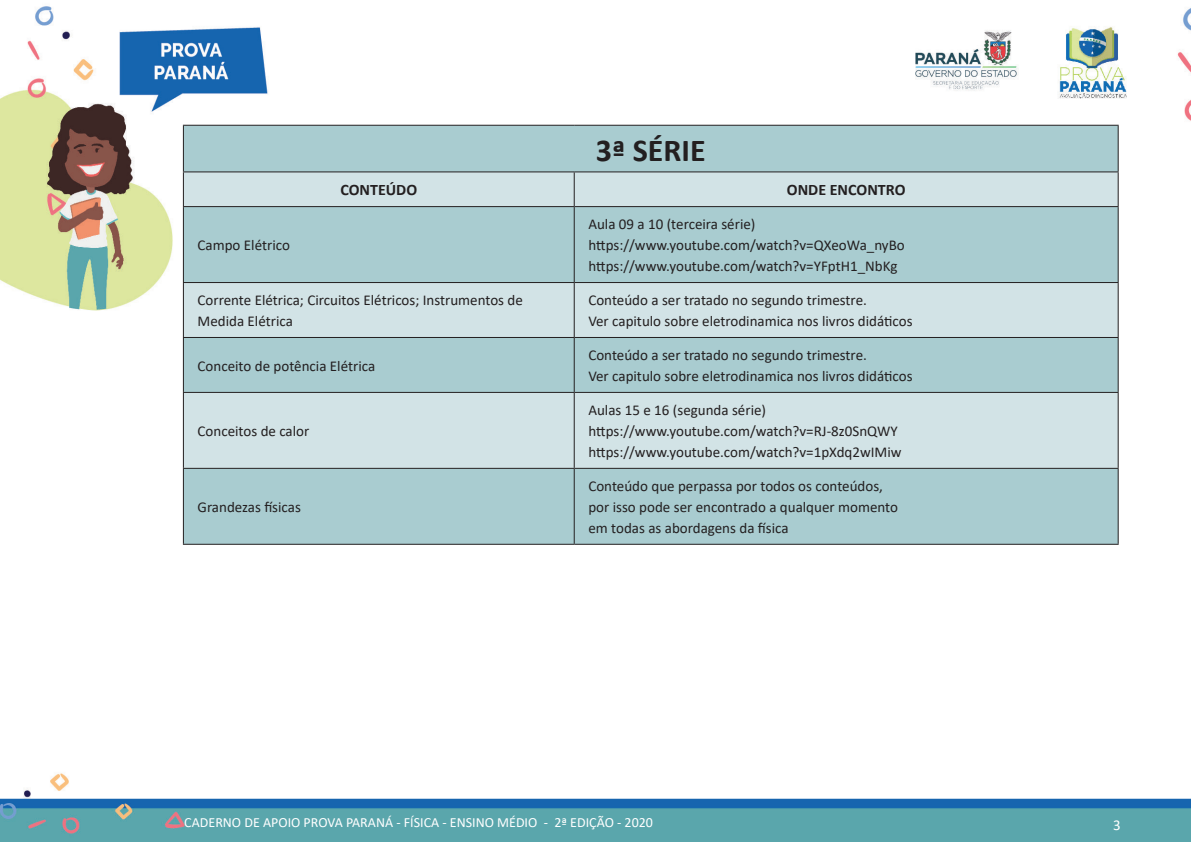
<style>
.page{position:relative;width:1191px;height:842px;background:#fff}
.page>*{position:absolute;margin:0;border:0;box-sizing:border-box;transform-origin:0 0}
.t1{font:700 32px "Calibri";color:#231f20}
.t2{font:700 16px "Calibri";color:#231f20}
.t3{font:15px/21px "Calibri";color:#231f20}
.t4{font:15px "Calibri";color:#fff}
.t5{font:14px "Calibri";color:#fff}
</style>
<div class="page">
<img style="left:0;top:6px;width:1191px;height:836px">
<div style="left:184px;top:126px;width:933px;height:418px;background:#a9ccd0"></div>
<svg style="left:184px;top:172px;width:933px;height:296px;background:#bfd8db"></svg>
<hr style="left:183px;top:125px;width:391px;height:1px;background:#231f20">
<hr style="left:183px;top:126px;width:1px;height:45px;background:#231f20">
<hr style="left:574px;top:125px;width:544px;height:1px;background:#231f20">
<hr style="left:1117px;top:126px;width:1px;height:45px;background:#231f20">
<hr style="left:183px;top:171px;width:391px;height:1px;background:#231f20">
<hr style="left:183px;top:172px;width:1px;height:34px;background:#231f20">
<hr style="left:574px;top:171px;width:544px;height:1px;background:#231f20">
<hr style="left:574px;top:172px;width:1px;height:34px;background:#231f20">
<hr style="left:1117px;top:172px;width:1px;height:34px;background:#231f20">
<hr style="left:183px;top:206px;width:391px;height:1px;background:#231f20">
<hr style="left:183px;top:207px;width:1px;height:75px;background:#231f20">
<hr style="left:574px;top:206px;width:544px;height:1px;background:#231f20">
<hr style="left:574px;top:207px;width:1px;height:75px;background:#231f20">
<hr style="left:1117px;top:207px;width:1px;height:75px;background:#231f20">
<hr style="left:183px;top:282px;width:391px;height:1px;background:#231f20">
<hr style="left:183px;top:283px;width:1px;height:54px;background:#231f20">
<hr style="left:574px;top:282px;width:544px;height:1px;background:#231f20">
<hr style="left:574px;top:283px;width:1px;height:54px;background:#231f20">
<hr style="left:1117px;top:283px;width:1px;height:54px;background:#231f20">
<hr style="left:183px;top:337px;width:391px;height:1px;background:#231f20">
<hr style="left:183px;top:338px;width:1px;height:54px;background:#231f20">
<hr style="left:574px;top:337px;width:544px;height:1px;background:#231f20">
<hr style="left:574px;top:338px;width:1px;height:54px;background:#231f20">
<hr style="left:1117px;top:338px;width:1px;height:54px;background:#231f20">
<hr style="left:183px;top:392px;width:391px;height:1px;background:#231f20">
<hr style="left:183px;top:393px;width:1px;height:75px;background:#231f20">
<hr style="left:574px;top:392px;width:544px;height:1px;background:#231f20">
<hr style="left:574px;top:393px;width:1px;height:75px;background:#231f20">
<hr style="left:1117px;top:393px;width:1px;height:75px;background:#231f20">
<hr style="left:183px;top:468px;width:391px;height:1px;background:#231f20">
<hr style="left:183px;top:469px;width:1px;height:75px;background:#231f20">
<hr style="left:574px;top:468px;width:544px;height:1px;background:#231f20">
<hr style="left:574px;top:469px;width:1px;height:75px;background:#231f20">
<hr style="left:1117px;top:469px;width:1px;height:75px;background:#231f20">
<hr style="left:183px;top:544px;width:391px;height:1px;background:#231f20">
<hr style="left:574px;top:544px;width:544px;height:1px;background:#231f20">
<p class="t1" style="left:596px;top:127px;width:111px">3ª SÉRIE</p>
<p class="t3" style="left:198px;top:234px;width:94px">Campo Elétrico</p>
<p class="t2" style="left:340px;top:179px;width:78px">CONTEÚDO</p>
<p class="t2" style="left:787px;top:179px;width:120px">ONDE ENCONTRO</p>
<p class="t3" style="left:588px;top:213px;width:168px">Aula 09 a 10 (terceira série)</p>
<p class="t3" style="left:588px;top:234px;width:318px">https://www.youtube.com/watch?v=QXeoWa_nyBo</p>
<p class="t3" style="left:588px;top:255px;width:311px">https://www.youtube.com/watch?v=YFptH1_NbKg</p>
<p class="t3" style="left:198px;top:289px;width:327px">Corrente Elétrica; Circuitos Elétricos; Instrumentos de<br>Medida Elétrica</p>
<p class="t3" style="left:588px;top:289px;width:280px">Conteúdo a ser tratado no segundo trimestre.</p>
<p class="t3" style="left:588px;top:310px;width:326px">Ver capitulo sobre eletrodinamica nos livros didáticos</p>
<p class="t3" style="left:198px;top:355px;width:179px">Conceito de potência Elétrica</p>
<p class="t3" style="left:198px;top:420px;width:113px">Conceitos de calor</p>
<p class="t3" style="left:198px;top:496px;width:105px">Grandezas físicas</p>
<p class="t3" style="left:588px;top:344px;width:280px">Conteúdo a ser tratado no segundo trimestre.</p>
<p class="t3" style="left:588px;top:365px;width:326px">Ver capitulo sobre eletrodinamica nos livros didáticos</p>
<p class="t3" style="left:588px;top:399px;width:179px">Aulas 15 e 16 (segunda série)</p>
<p class="t3" style="left:588px;top:420px;width:311px">https://www.youtube.com/watch?v=RJ-8z0SnQWY</p>
<p class="t3" style="left:588px;top:441px;width:315px">https://www.youtube.com/watch?v=1pXdq2wIMiw</p>
<p class="t3" style="left:588px;top:475px;width:296px">Conteúdo que perpassa por todos os conteúdos,</p>
<p class="t3" style="left:588px;top:496px;width:311px">por isso pode ser encontrado a qualquer momento</p>
<p class="t3" style="left:588px;top:517px;width:202px">em todas as abordagens da física</p>
<p class="t5" style="left:184px;top:812px;width:470px">CADERNO DE APOIO PROVA PARANÁ - FÍSICA - ENSINO MÉDIO - 2ª EDIÇÃO - 2020</p>
<p class="t4" style="left:1113px;top:814px;width:9px">3</p>
</div>
